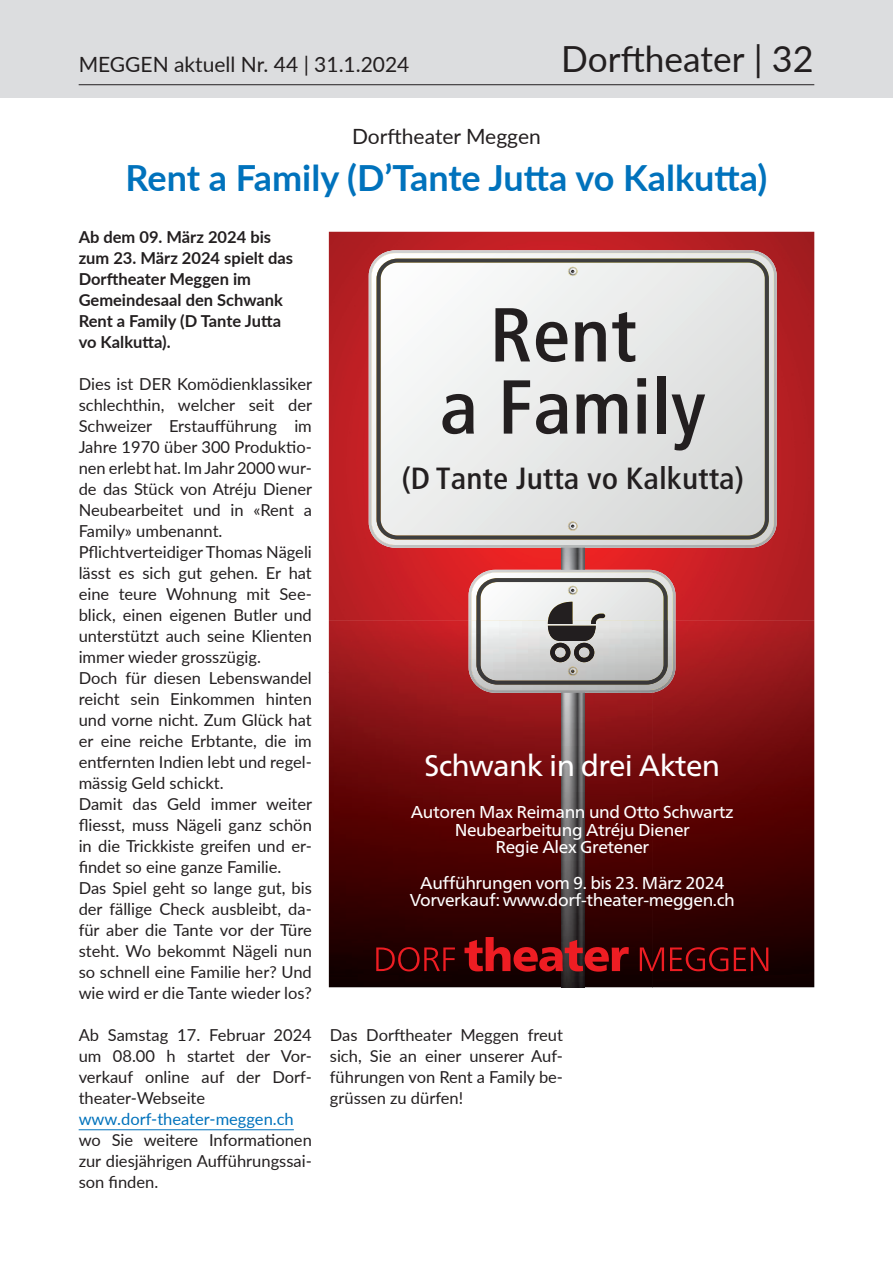
<style>
.page{position:relative;width:893px;height:1263px;background:#fff}
.page>*{position:absolute;margin:0;border:0;box-sizing:border-box;transform-origin:0 0}
.t1{font:76.2px/72.2px "ASTRA Frutiger Standard";letter-spacing:-.02em;color:#231f20;text-align:center;scale:1.04 1}
.t2{font:700 36px "Lato";color:#0072bc}
.t3{font:36px "Lato";color:#231f20}
.t4{font:30.6px "ASTRA Frutiger Standard";letter-spacing:-.02em;color:#231f20;scale:1.04 1}
.t5{font:29.7px "Frutiger Neue";letter-spacing:-.02em;color:#fff}
.t6{font:21px "Lato";color:#231f20}
.t7{font:17.25px/17.5px "Frutiger Neue";letter-spacing:-.02em;color:#fff;text-align:center}
.t8{font:16.5px/21px "Lato";color:#231f20;text-align:justify}
.t9{font:700 16.5px/21px "Lato";color:#231f20}
.t10{font:16.5px "Lato";color:#0072bc}
</style>
<div class="page">
<div style="left:0;top:0;width:893px;height:98px;background:#dcdddf"></div>
<hr style="left:79px;top:84px;width:735px;height:1px;background:#231f20">
<hr style="left:79px;top:1129px;width:215px;height:1px;background:#0072bc">
<img style="left:329px;top:232px;width:485px;height:388px">
<img style="left:561px;top:548px;width:23px;height:22px">
<svg style="left:369px;top:250px;width:408px;height:298px;background:#c1b1b1"></svg>
<svg style="left:372px;top:253px;width:402px;height:292px"></svg>
<svg style="left:376px;top:259px;width:393px;height:280px;fill:#e8eae9"></svg>
<svg style="left:568px;top:267px;width:9px;height:9px"></svg>
<svg style="left:568px;top:522px;width:9px;height:9px"></svg>
<img style="left:653px;top:620px;width:161px;height:367px">
<img style="left:329px;top:673px;width:324px;height:314px">
<img style="left:329px;top:620px;width:140px;height:53px">
<img style="left:561px;top:693px;width:23px;height:294px">
<img style="left:469px;top:690px;width:206px;height:3px">
<svg style="left:469px;top:570px;width:206px;height:120px"></svg>
<svg style="left:376px;top:937px;width:392px;height:35px;background:#5b0a0b"></svg>
<p class="t6" style="left:79px;top:49px;width:332px">MEGGEN aktuell Nr. 44 | 31.1.2024</p>
<h2 class="t3" style="left:561px;top:33px;width:254px">Dorftheater | 32</h2>
<p class="t6" style="left:352px;top:122px;width:190px">Dorftheater Meggen</p>
<h2 class="t2" style="left:126px;top:151px;width:643px">Rent a Family (D’Tante Jutta vo Kalkutta)</h2>
<p class="t9" style="left:79px;top:226px;width:216px">Ab dem 09. März 2024 bis zum 23. März 2024 spielt das<br>Dorftheater Meggen im<br>Gemeindesaal den Schwank<br>Rent a Family (D Tante Jutta vo Kalkutta).</p>
<p class="t8" style="left:79px;top:373px;width:235px;text-align:left">Dies ist DER Komödienklassiker schlechthin, welcher seit der<br>Schweizer Erstaufführung im<br>Jahre 1970 über 300 Produktio&shy;nen erlebt hat. Im Jahr 2000 wur&shy;de das Stück von Atréju Diener<br>Neubearbeitet und in «Rent a<br>Family» umbenannt.<br>Pflichtverteidiger Thomas Nägeli lässt es sich gut gehen. Er hat eine teure Wohnung mit See&shy;blick, einen eigenen Butler und unterstützt auch seine Klienten immer wieder grosszügig.<br>Doch für diesen Lebenswandel reicht sein Einkommen hinten und vorne nicht. Zum Glück hat er eine reiche Erbtante, die im entfernten Indien lebt und regel&shy;mässig Geld schickt.<br>Damit das Geld immer weiter fliesst, muss Nägeli ganz schön in die Trickkiste greifen und er&shy;findet so eine ganze Familie.<br>Das Spiel geht so lange gut, bis der fällige Check ausbleibt, da&shy;für aber die Tante vor der Türe steht. Wo bekommt Nägeli nun so schnell eine Familie her? Und wie wird er die Tante wieder los?</p>
<p class="t8" style="left:79px;top:1024px;width:235px">Ab Samstag 17. Februar 2024 um 08.00 h startet der Vor&shy;verkauf online auf der Dorf&shy;theater-Webseite</p>
<p class="t10" style="left:79px;top:1107px;width:217px">www.dorf-theater-meggen.ch</p>
<p class="t8" style="left:79px;top:1129px;width:235px">wo Sie weitere Informationen zur diesjährigen Aufführungssai&shy;son finden.</p>
<h1 class="t1" style="left:439px;top:299px;width:259px">Rent<br>a Family</h1>
<h3 class="t4" style="left:401px;top:460px;width:331px">(D Tante Jutta vo Kalkutta)</h3>
<h3 class="t5" style="left:424px;top:748px;width:297px">Schwank in drei Akten</h3>
<p class="t7" style="left:411px;top:803px;width:325px">Autoren Max Reimann und Otto Schwartz<br>Neubearbeitung Atréju Diener<br>Regie Alex Gretener</p>
<p class="t7" style="left:410px;top:874px;width:327px">Aufführungen vom 9. bis 23. März 2024<br>Vorverkauf: www.dorf-theater-meggen.ch</p>
<p class="t8" style="left:330px;top:1024px;width:235px">Das Dorftheater Meggen freut sich, Sie an einer unserer Auf&shy;führungen von Rent a Family be&shy;grüssen zu dürfen!</p>
</div>
